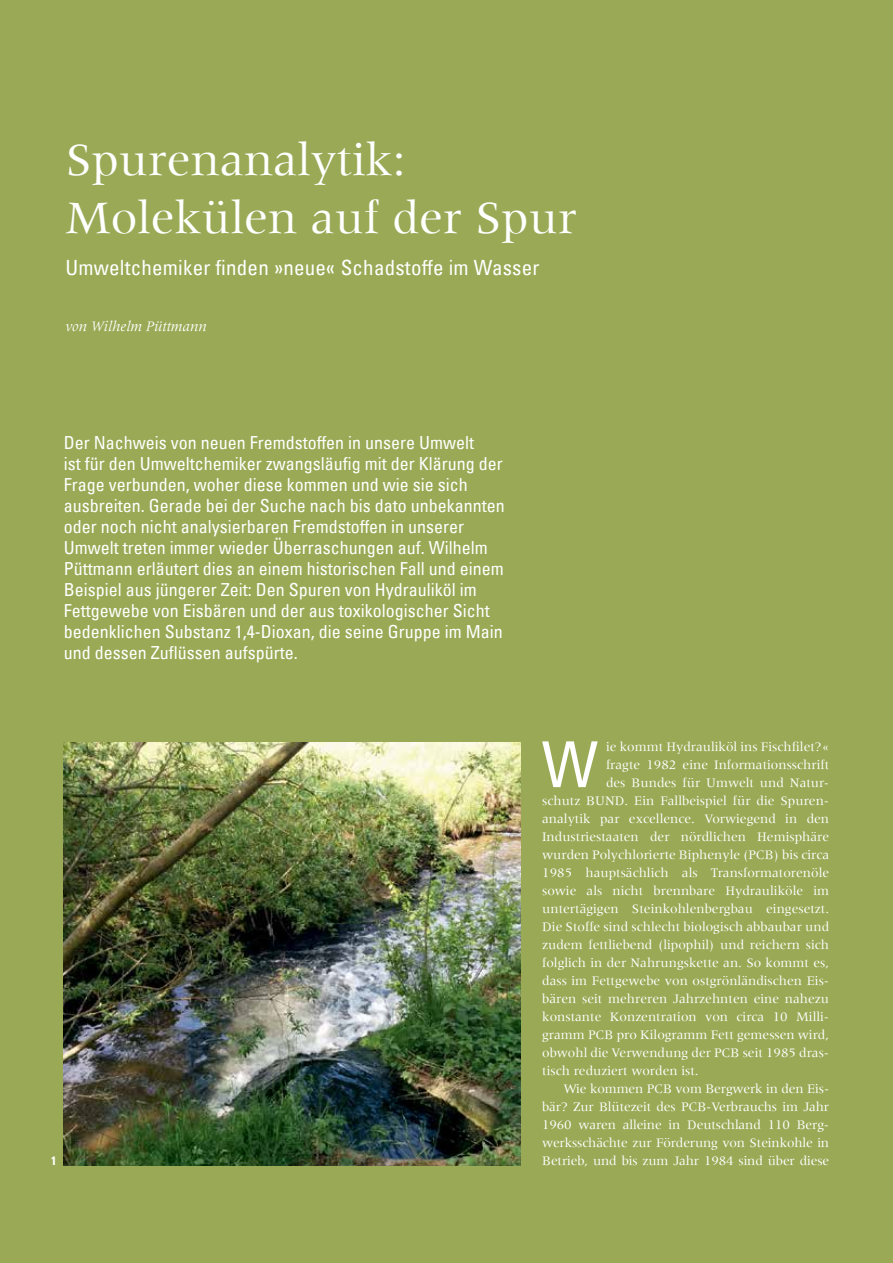
<style>
.page{position:relative;width:893px;height:1263px;background:#9aa955}
.page>*{position:absolute;margin:0;border:0;box-sizing:border-box;transform-origin:0 0}
.t1{font:condensed 63.3px "Univers Com 57";color:#fff}
.t2{font:48px/57.6px "Meridien";color:#fff}
.t3{font:condensed 21px "Univers Com 57";letter-spacing:.01em;color:#fff}
.t4{font:condensed 18px/21px "Univers Com 57";color:#fff}
.t5{font:italic 15px "Meridien Com";color:#fff}
.t6{font:13.5px "Meridien";color:#fff}
.t7{font:12px "Univers Com 67 Bold Cond";color:#fff}
</style>
<div class="page">
<img style="left:64px;top:743px;width:457px;height:422px">
<h2 class="t2" style="left:65px;top:131px;width:513px">Spurenanalytik:<br>Molekülen auf der Spur</h2>
<h3 class="t3" style="left:65px;top:254px;width:476px">Umweltchemiker finden »neue« Schadstoffe im Wasser</h3>
<p class="t5" style="left:65px;top:317px;width:143px">von Wilhelm Püttmann</p>
<p class="t4" style="left:64px;top:432px;width:442px">Der Nachweis von neuen Fremdstoffen in unsere Umwelt<br>ist für den Umweltchemiker zwangsläufig mit der Klärung der Frage verbunden, woher diese kommen und wie sie sich ausbreiten. Gerade bei der Suche nach bis dato unbekannten oder noch nicht analysierbaren Fremdstoffen in unserer Umwelt treten immer wieder Überraschungen auf. Wilhelm Püttmann erläutert dies an einem historischen Fall und einem Beispiel aus jüngerer Zeit: Den Spuren von Hydrauliköl im Fettgewebe von Eisbären und der aus toxikologischer Sicht bedenklichen Substanz 1,4-Dioxan, die seine Gruppe im Main und dessen Zuflüssen aufspürte.</p>
<h1 class="t1" style="left:542px;top:724px;width:58px">W</h1>
<p class="t6" style="left:606px;top:739px;width:225px">ie kommt Hydrauliköl ins Fischfilet?«</p>
<p class="t6" style="left:606px;top:757px;width:225px">fragte 1982 eine Informationsschrift</p>
<p class="t6" style="left:606px;top:775px;width:225px">des Bundes für Umwelt und Natur-</p>
<p class="t6" style="left:542px;top:793px;width:289px">schutz BUND. Ein Fallbeispiel für die Spuren-</p>
<p class="t6" style="left:542px;top:811px;width:289px">analytik par excellence. Vorwiegend in den</p>
<p class="t6" style="left:542px;top:829px;width:289px">Industriestaaten der nördlichen Hemisphäre</p>
<p class="t6" style="left:542px;top:847px;width:289px">wurden Polychlorierte Biphenyle (PCB) bis circa</p>
<p class="t6" style="left:542px;top:865px;width:289px">1985 hauptsächlich als Transformatorenöle</p>
<p class="t6" style="left:542px;top:883px;width:288px">sowie als nicht brennbare Hydrauliköle im</p>
<p class="t6" style="left:542px;top:901px;width:289px">untertägigen Steinkohlenbergbau eingesetzt.</p>
<p class="t6" style="left:542px;top:919px;width:289px">Die Stoffe sind schlecht biologisch abbaubar und</p>
<p class="t6" style="left:542px;top:937px;width:289px">zudem fettliebend (lipophil) und reichern sich</p>
<p class="t6" style="left:542px;top:955px;width:288px">folglich in der Nahrungskette an. So kommt es,</p>
<p class="t6" style="left:542px;top:973px;width:289px">dass im Fettgewebe von ostgrönländischen Eis-</p>
<p class="t6" style="left:542px;top:991px;width:289px">bären seit mehreren Jahrzehnten eine nahezu</p>
<p class="t6" style="left:542px;top:1009px;width:288px">konstante Konzentration von circa 10 Milli-</p>
<p class="t6" style="left:542px;top:1027px;width:289px">gramm PCB pro Kilogramm Fett gemessen wird,</p>
<p class="t6" style="left:542px;top:1045px;width:288px">obwohl die Verwendung der PCB seit 1985 dras-</p>
<p class="t6" style="left:542px;top:1063px;width:158px">tisch reduziert worden ist.</p>
<p class="t6" style="left:563px;top:1081px;width:267px">Wie kommen PCB vom Bergwerk in den Eis-</p>
<p class="t6" style="left:542px;top:1099px;width:289px">bär? Zur Blütezeit des PCB-Verbrauchs im Jahr</p>
<p class="t6" style="left:542px;top:1117px;width:288px">1960 waren alleine in Deutschland 110 Berg-</p>
<p class="t6" style="left:542px;top:1135px;width:289px">werksschächte zur Förderung von Steinkohle in</p>
<p class="t7" style="left:51px;top:1153px;width:7px">1</p>
<p class="t6" style="left:542px;top:1153px;width:288px">Betrieb, und bis zum Jahr 1984 sind über diese</p>
</div>
